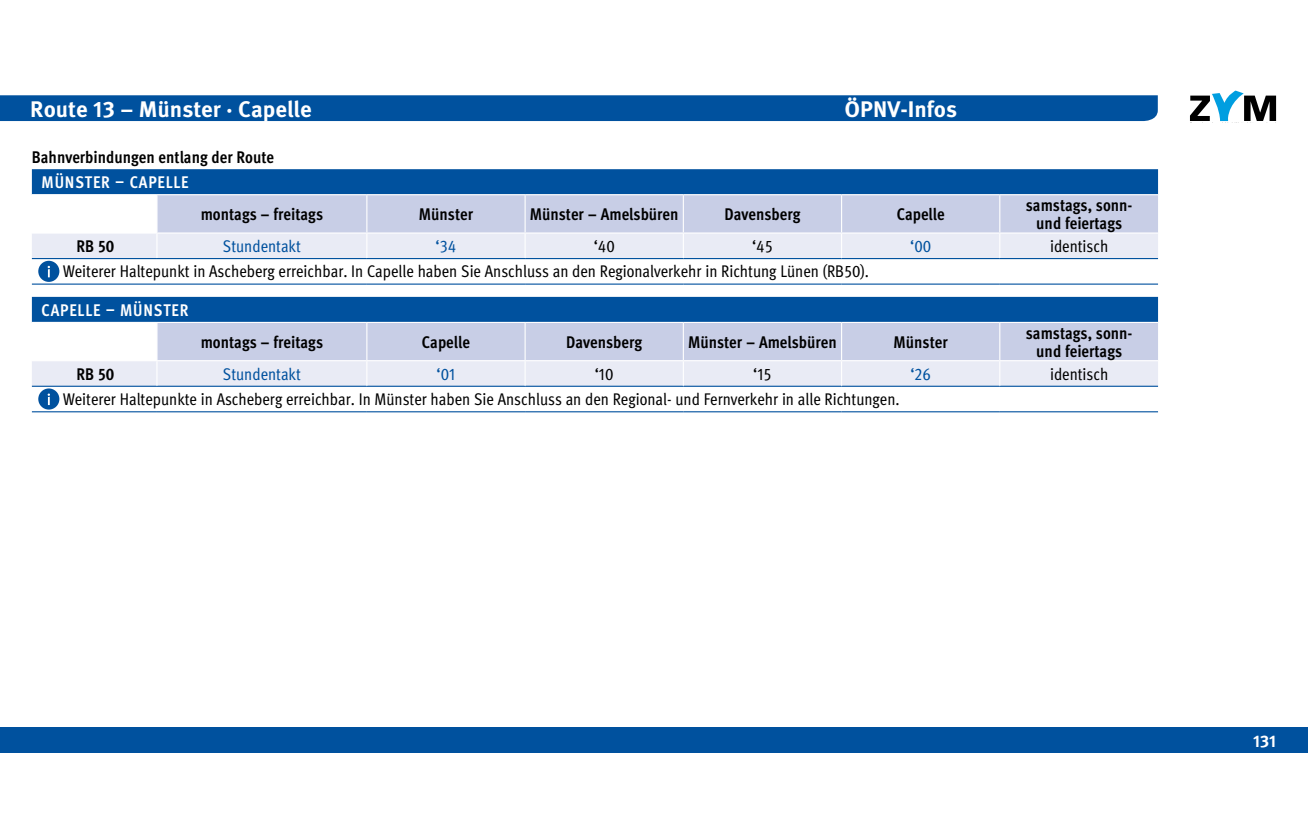
<style>
.page{position:relative;width:1308px;height:830px;background:#fff}
.page>*{position:absolute;margin:0;border:0;box-sizing:border-box;transform-origin:0 0}
.t1{font:700 22.5px "Meta Pro";color:#fff}
.t2{font:condensed 16.88px "Meta Pro";color:#000}
.t3{font:700 condensed 16.88px/18px "Meta Pro";color:#000;text-align:center}
.t4{font:condensed 16.88px "Meta Pro";color:#00519e}
.t5{font:700 condensed 16.88px "Meta Pro";letter-spacing:.05em;color:#fff}
.t6{font:700 16.88px "Meta Pro";color:#fff}
</style>
<div class="page">
<div style="left:0;top:727px;width:1307px;height:25px;background:#00519e"></div>
<div style="left:0;top:95px;width:1157px;height:26px;background:#00519e"></div>
<svg style="left:1190px;top:91px;width:86px;height:30px"></svg>
<div style="left:32px;top:169px;width:1126px;height:25px;background:#00519e"></div>
<div style="left:157px;top:195px;width:1001px;height:37px;background:#c8cee6"></div>
<svg style="left:157px;top:234px;width:1001px;height:151px"></svg>
<hr style="left:157px;top:258px;width:210px;height:1px;background:#00519e">
<hr style="left:367px;top:258px;width:158px;height:1px;background:#00519e">
<hr style="left:525px;top:258px;width:158px;height:1px;background:#00519e">
<hr style="left:683px;top:258px;width:158px;height:1px;background:#00519e">
<hr style="left:841px;top:258px;width:158px;height:1px;background:#00519e">
<hr style="left:999px;top:258px;width:159px;height:1px;background:#00519e">
<hr style="left:32px;top:385px;width:125px;height:1px;background:#00519e">
<hr style="left:157px;top:385px;width:210px;height:1px;background:#00519e">
<hr style="left:367px;top:385px;width:158px;height:1px;background:#00519e">
<hr style="left:525px;top:385px;width:158px;height:1px;background:#00519e">
<hr style="left:683px;top:385px;width:158px;height:1px;background:#00519e">
<hr style="left:841px;top:385px;width:158px;height:1px;background:#00519e">
<hr style="left:999px;top:385px;width:159px;height:1px;background:#00519e">
<hr style="left:157px;top:283px;width:210px;height:1px;background:#00519e">
<hr style="left:367px;top:283px;width:158px;height:1px;background:#00519e">
<hr style="left:525px;top:283px;width:158px;height:1px;background:#00519e">
<hr style="left:683px;top:283px;width:158px;height:1px;background:#00519e">
<hr style="left:841px;top:283px;width:158px;height:1px;background:#00519e">
<hr style="left:999px;top:283px;width:159px;height:1px;background:#00519e">
<hr style="left:32px;top:411px;width:125px;height:1px;background:#00519e">
<hr style="left:157px;top:411px;width:210px;height:1px;background:#00519e">
<hr style="left:367px;top:411px;width:158px;height:1px;background:#00519e">
<hr style="left:525px;top:411px;width:158px;height:1px;background:#00519e">
<hr style="left:683px;top:411px;width:158px;height:1px;background:#00519e">
<hr style="left:841px;top:411px;width:158px;height:1px;background:#00519e">
<hr style="left:999px;top:411px;width:159px;height:1px;background:#00519e">
<hr style="left:366px;top:195px;width:1px;height:37px;background:#fff">
<hr style="left:524px;top:195px;width:1px;height:37px;background:#fff">
<hr style="left:683px;top:195px;width:1px;height:37px;background:#fff">
<hr style="left:841px;top:195px;width:1px;height:37px;background:#fff">
<hr style="left:999px;top:195px;width:1px;height:37px;background:#fff">
<hr style="left:366px;top:323px;width:1px;height:37px;background:#fff">
<hr style="left:524px;top:323px;width:1px;height:37px;background:#fff">
<hr style="left:683px;top:323px;width:1px;height:37px;background:#fff">
<hr style="left:841px;top:323px;width:1px;height:37px;background:#fff">
<hr style="left:999px;top:323px;width:1px;height:37px;background:#fff">
<svg style="left:366px;top:234px;width:1px;height:24px"></svg>
<svg style="left:524px;top:234px;width:1px;height:24px"></svg>
<svg style="left:683px;top:234px;width:1px;height:24px"></svg>
<svg style="left:841px;top:234px;width:1px;height:24px"></svg>
<svg style="left:999px;top:234px;width:1px;height:24px"></svg>
<svg style="left:366px;top:361px;width:1px;height:24px"></svg>
<svg style="left:524px;top:361px;width:1px;height:24px"></svg>
<svg style="left:683px;top:361px;width:1px;height:24px"></svg>
<svg style="left:841px;top:361px;width:1px;height:24px"></svg>
<svg style="left:999px;top:361px;width:1px;height:24px"></svg>
<hr style="left:157px;top:322px;width:210px;height:1px;background:#fff">
<hr style="left:367px;top:322px;width:158px;height:1px;background:#fff">
<hr style="left:525px;top:322px;width:158px;height:1px;background:#fff">
<hr style="left:683px;top:322px;width:158px;height:1px;background:#fff">
<hr style="left:841px;top:322px;width:158px;height:1px;background:#fff">
<hr style="left:999px;top:322px;width:159px;height:1px;background:#fff">
<hr style="left:157px;top:360px;width:210px;height:1px;background:#fff">
<hr style="left:367px;top:360px;width:158px;height:1px;background:#fff">
<hr style="left:525px;top:360px;width:158px;height:1px;background:#fff">
<hr style="left:683px;top:360px;width:158px;height:1px;background:#fff">
<hr style="left:841px;top:360px;width:158px;height:1px;background:#fff">
<hr style="left:999px;top:360px;width:159px;height:1px;background:#fff">
<svg style="left:32px;top:234px;width:125px;height:151px"></svg>
<div style="left:38px;top:388px;width:21px;height:21px;background:#00519e;border-radius:50%"></div>
<svg style="left:48px;top:393px;width:2px;height:12px"></svg>
<h1 class="t1" style="left:30px;top:95px;width:283px">Route 13 – Münster · Capelle</h1>
<h1 class="t1" style="left:844px;top:95px;width:114px">ÖPNV-Infos</h1>
<p class="t3" style="left:32px;top:147px;width:244px">Bahnverbindungen entlang der Route</p>
<p class="t5" style="left:42px;top:169px;width:148px">MÜNSTER – CAPELLE</p>
<p class="t3" style="left:201px;top:204px;width:124px">montags – freitags</p>
<p class="t3" style="left:419px;top:204px;width:56px">Münster</p>
<p class="t3" style="left:530px;top:204px;width:150px">Münster – Amelsbüren</p>
<p class="t3" style="left:724px;top:204px;width:77px">Davensberg</p>
<p class="t3" style="left:896px;top:204px;width:50px">Capelle</p>
<p class="t3" style="left:1025px;top:195px;width:108px">samstags, sonn&shy;und feiertags</p>
<p class="t3" style="left:77px;top:236px;width:39px">RB 50</p>
<p class="t4" style="left:223px;top:233px;width:79px">Stundentakt</p>
<p class="t4" style="left:435px;top:233px;width:22px">‘34</p>
<p class="t2" style="left:594px;top:233px;width:23px">‘40</p>
<p class="t2" style="left:752px;top:233px;width:22px">‘45</p>
<p class="t4" style="left:910px;top:233px;width:22px">‘00</p>
<p class="t2" style="left:1050px;top:233px;width:60px">identisch</p>
<p class="t2" style="left:63px;top:259px;width:807px">Weiterer Haltepunkt in Ascheberg erreichbar. In Capelle haben Sie Anschluss an den Regionalverkehr in Richtung Lünen (RB50).</p>
<p class="t5" style="left:42px;top:297px;width:148px">CAPELLE – MÜNSTER</p>
<p class="t3" style="left:201px;top:332px;width:124px">montags – freitags</p>
<p class="t3" style="left:422px;top:332px;width:50px">Capelle</p>
<p class="t3" style="left:566px;top:332px;width:77px">Davensberg</p>
<p class="t3" style="left:688px;top:332px;width:150px">Münster – Amelsbüren</p>
<p class="t3" style="left:893px;top:332px;width:56px">Münster</p>
<p class="t3" style="left:1025px;top:323px;width:108px">samstags, sonn&shy;und feiertags</p>
<p class="t3" style="left:77px;top:364px;width:39px">RB 50</p>
<p class="t4" style="left:223px;top:361px;width:79px">Stundentakt</p>
<p class="t4" style="left:436px;top:361px;width:20px">‘01</p>
<p class="t2" style="left:595px;top:361px;width:20px">‘10</p>
<p class="t2" style="left:753px;top:361px;width:20px">‘15</p>
<p class="t4" style="left:910px;top:361px;width:22px">‘26</p>
<p class="t2" style="left:1050px;top:361px;width:60px">identisch</p>
<p class="t2" style="left:63px;top:386px;width:838px">Weiterer Haltepunkte in Ascheberg erreichbar. In Münster haben Sie Anschluss an den Regional- und Fernverkehr in alle Richtungen.</p>
<p class="t6" style="left:1253px;top:730px;width:25px">131</p>
</div>
